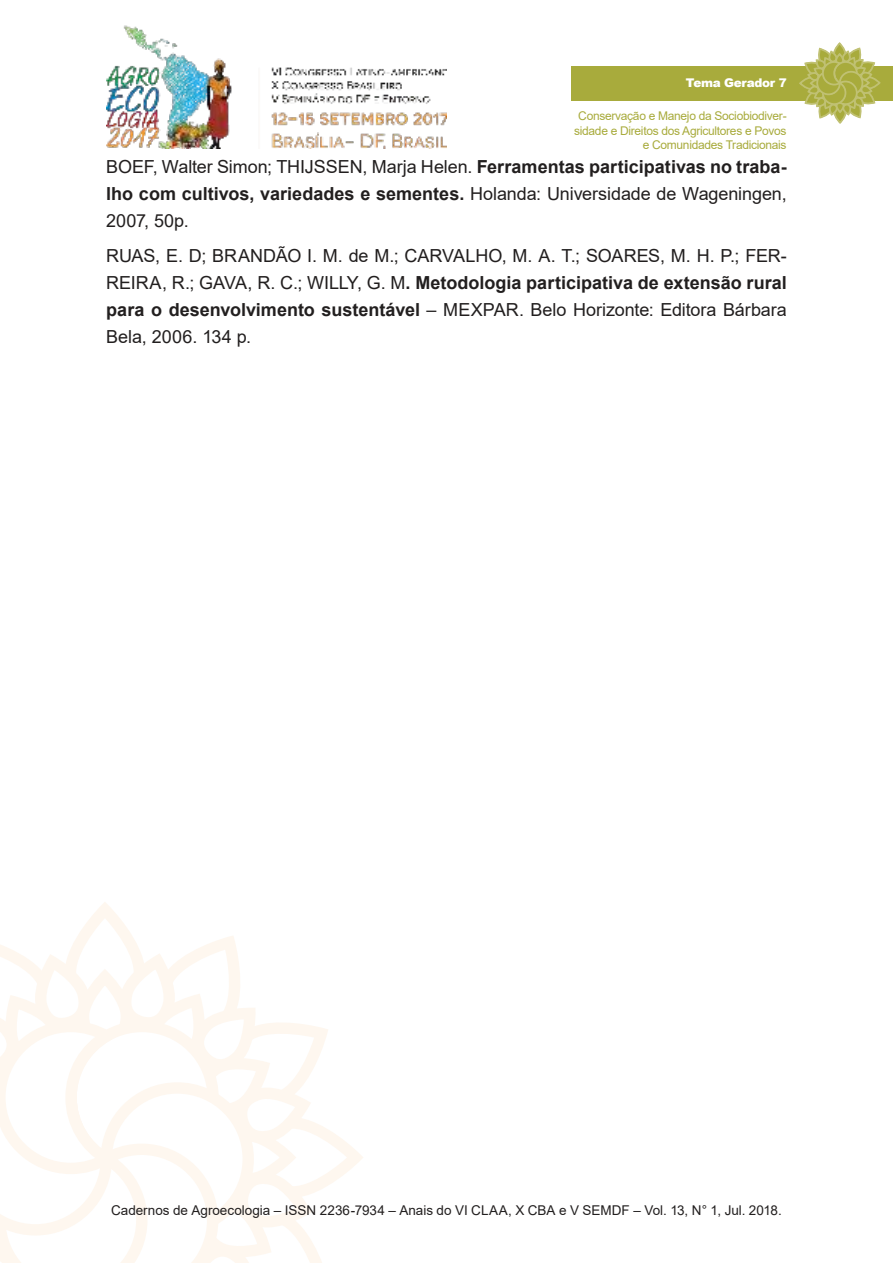
<style>
.page{position:relative;width:893px;height:1263px;background:#fff}
.page>*{position:absolute;margin:0;border:0;box-sizing:border-box;transform-origin:0 0}
.t1{font:18px/27px "Arial";letter-spacing:-.005em;color:#221f1f;text-align:justify}
.t2{font:13.5px "Arial";color:#221f1f}
.t3{font:12px/14.4px "Arial";letter-spacing:-.025em;color:#a8ab3c;text-align:right}
.t4{font:900 12px "Arial";letter-spacing:-.025em;color:#fff}
.s1{font-weight:700}
</style>
<div class="page">
<img style="left:106px;top:25px;width:340px;height:124px">
<svg style="left:0;top:910px;width:363px;height:353px"></svg>
<div style="left:571px;top:66px;width:322px;height:34px;background:#a8ab3c"></div>
<svg style="left:798px;top:43px;width:83px;height:81px"></svg>
<p class="t4" style="left:686px;top:76px;width:102px">Tema Gerador 7</p>
<p class="t3" style="left:574px;top:110px;width:214px">Conservação e Manejo da Sociobiodiver&shy;sidade e Direitos dos Agricultores e Povos e Comunidades Tradicionais</p>
<p class="t1" style="left:106px;top:154px;width:682px">BOEF, Walter Simon; THIJSSEN, Marja Helen. <span class="s1">Ferramentas participativas no traba&shy;lho com cultivos, variedades e sementes.</span> Holanda: Universidade de Wageningen, 2007, 50p.</p>
<p class="t1" style="left:106px;top:244px;width:682px">RUAS, E. D; BRANDÃO I. M. de M.; CARVALHO, M. A. T.; SOARES, M. H. P.; FER-REIRA, R.; GAVA, R. C.; WILLY, G. M<span class="s1">. Metodologia participativa de extensão rural para o desenvolvimento sustentável</span> – MEXPAR. Belo Horizonte: Editora Bárbara Bela, 2006. 134 p.</p>
<p class="t2" style="left:111px;top:1205px;width:672px">Cadernos de Agroecologia – ISSN 2236-7934 – Anais do VI CLAA, X CBA e V SEMDF – Vol. 13, N° 1, Jul. 2018.</p>
</div>
